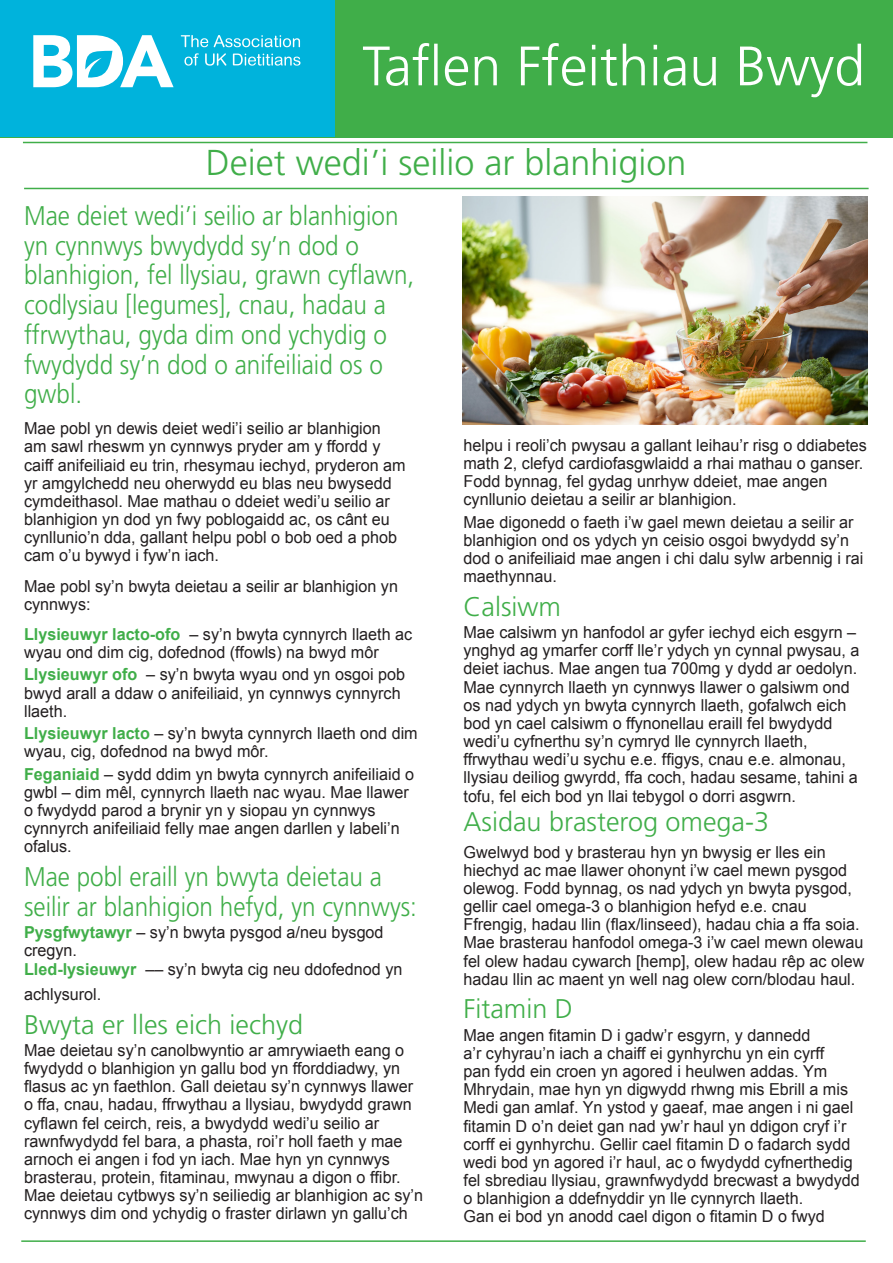
<style>
.page{position:relative;width:893px;height:1263px;background:#fff}
.page>*{position:absolute;margin:0;border:0;box-sizing:border-box;transform-origin:0 0}
.t1{font:300 55.5px "Frutiger LT Pro";color:#fff}
.t2{font:300 36px "Frutiger LT Pro";color:#40ae49}
.t3{font:300 27px/29.7px "Frutiger LT Pro";color:#40ae49;scale:.9 1}
.t4{font:300 27px "Frutiger LT Pro";color:#40ae49}
.t5{font:16.5px/18.1px "Arial";color:#231f20}
.s1{font-weight:700;color:#40ae49}
</style>
<div class="page">
<div style="left:0;top:0;width:893px;height:137px;background:#40ae49"></div>
<hr style="left:23px;top:142px;width:844px;height:1px;background:#40ae49">
<hr style="left:24px;top:188px;width:845px;height:1px;background:#40ae49">
<hr style="left:21px;top:1240px;width:845px;height:2px;background:#40ae49">
<img style="left:462px;top:196px;width:405px;height:228px">
<div style="left:0;top:0;width:334px;height:137px;background:#00b3dc"></div>
<svg style="left:33px;top:35px;width:141px;height:52px"></svg>
<svg style="left:181px;top:35px;width:27px;height:12px"></svg>
<svg style="left:214px;top:35px;width:86px;height:12px"></svg>
<svg style="left:184px;top:53px;width:15px;height:13px"></svg>
<svg style="left:205px;top:53px;width:21px;height:13px"></svg>
<svg style="left:233px;top:54px;width:67px;height:12px"></svg>
<p class="t1" style="left:362px;top:34px;width:504px">Taflen Ffeithiau Bwyd</p>
<p class="t2" style="left:206px;top:142px;width:482px">Deiet wedi’i seilio ar blanhigion</p>
<p class="t3" style="left:24px;top:201px;width:435px">Mae deiet wedi’i seilio ar blanhigion yn cynnwys bwydydd sy’n dod o blanhigion, fel llysiau, grawn cyflawn, codlysiau [legumes], cnau, hadau a ffrwythau, gyda dim ond ychydig o fwydydd sy’n dod o anifeiliaid os o gwbl.</p>
<p class="t5" style="left:24px;top:419px;width:383px">Mae pobl yn dewis deiet wedi’i seilio ar blanhigion am sawl rheswm yn cynnwys pryder am y ffordd y caiff anifeiliaid eu trin, rhesymau iechyd, pryderon am yr amgylchedd neu oherwydd eu blas neu bwysedd cymdeithasol. Mae mathau o ddeiet wedi’u seilio ar blanhigion yn dod yn fwy poblogaidd ac, os cânt eu cynllunio’n dda, gallant helpu pobl o bob oed a phob cam o’u bywyd i fyw’n iach.</p>
<p class="t5" style="left:24px;top:577px;width:375px">Mae pobl sy’n bwyta deietau a seilir ar blanhigion yn cynnwys:</p>
<p class="t5" style="left:24px;top:625px;width:390px"><span class="s1">Llysieuwyr lacto-ofo</span> – sy’n bwyta cynnyrch llaeth ac wyau ond dim cig, dofednod (ffowls) na bwyd môr</p>
<p class="t5" style="left:24px;top:666px;width:383px"><span class="s1">Llysieuwyr ofo</span> – sy’n bwyta wyau ond yn osgoi pob bwyd arall a ddaw o anifeiliaid, yn cynnwys cynnyrch llaeth.</p>
<p class="t5" style="left:24px;top:724px;width:395px"><span class="s1">Llysieuwyr lacto</span> – sy’n bwyta cynnyrch llaeth ond dim wyau, cig, dofednod na bwyd môr.</p>
<p class="t5" style="left:24px;top:765px;width:392px"><span class="s1">Feganiaid</span> – sydd ddim yn bwyta cynnyrch anifeiliaid o gwbl – dim mêl, cynnyrch llaeth nac wyau. Mae llawer o fwydydd parod a brynir yn y siopau yn cynnwys cynnyrch anifeiliaid felly mae angen darllen y labeli’n ofalus.</p>
<p class="t3" style="left:24px;top:862px;width:438px">Mae pobl eraill yn bwyta deietau a seilir ar blanhigion hefyd, yn cynnwys:</p>
<p class="t5" style="left:24px;top:923px;width:361px"><span class="s1">Pysgfwytawyr</span> – sy’n bwyta pysgod a/neu bysgod cregyn.</p>
<p class="t5" style="left:24px;top:956px;width:380px;line-height:25.2px"><span class="s1">Lled-lysieuwyr</span> –– sy’n bwyta cig neu ddofednod yn achlysurol.</p>
<p class="t4" style="left:24px;top:1008px;width:280px">Bwyta er lles eich iechyd</p>
<p class="t5" style="left:24px;top:1041px;width:401px">Mae deietau sy’n canolbwyntio ar amrywiaeth eang o fwydydd o blanhigion yn gallu bod yn fforddiadwy, yn flasus ac yn faethlon. Gall deietau sy’n cynnwys llawer o ffa, cnau, hadau, ffrwythau a llysiau, bwydydd grawn cyflawn fel ceirch, reis, a bwydydd wedi’u seilio ar rawnfwydydd fel bara, a phasta, roi’r holl faeth y mae arnoch ei angen i fod yn iach. Mae hyn yn cynnwys brasterau, protein, fitaminau, mwynau a digon o ffibr.<br>Mae deietau cytbwys sy’n seiliedig ar blanhigion ac sy’n cynnwys dim ond ychydig o fraster dirlawn yn gallu’ch</p>
<p class="t5" style="left:463px;top:436px;width:405px">helpu i reoli’ch pwysau a gallant leihau’r risg o ddiabetes math 2, clefyd cardiofasgwlaidd a rhai mathau o ganser.<br>Fodd bynnag, fel gydag unrhyw ddeiet, mae angen cynllunio deietau a seilir ar blanhigion.</p>
<p class="t5" style="left:463px;top:513px;width:401px">Mae digonedd o faeth i’w gael mewn deietau a seilir ar blanhigion ond os ydych yn ceisio osgoi bwydydd sy’n dod o anifeiliaid mae angen i chi dalu sylw arbennig i rai maethynnau.</p>
<p class="t4" style="left:463px;top:591px;width:99px">Calsiwm</p>
<p class="t5" style="left:463px;top:623px;width:398px">Mae calsiwm yn hanfodol ar gyfer iechyd eich esgyrn – ynghyd ag ymarfer corff lle’r ydych yn cynnal pwysau, a deiet iachus. Mae angen tua 700mg y dydd ar oedolyn.<br>Mae cynnyrch llaeth yn cynnwys llawer o galsiwm ond os nad ydych yn bwyta cynnyrch llaeth, gofalwch eich bod yn cael calsiwm o ffynonellau eraill fel bwydydd wedi’u cyfnerthu sy’n cymryd lle cynnyrch llaeth, ffrwythau wedi’u sychu e.e. ffigys, cnau e.e. almonau, llysiau deiliog gwyrdd, ffa coch, hadau sesame, tahini a tofu, fel eich bod yn llai tebygol o dorri asgwrn.</p>
<p class="t4" style="left:463px;top:806px;width:307px">Asidau brasterog omega-3</p>
<p class="t5" style="left:463px;top:843px;width:402px">Gwelwyd bod y brasterau hyn yn bwysig er lles ein hiechyd ac mae llawer ohonynt i’w cael mewn pysgod olewog. Fodd bynnag, os nad ydych yn bwyta pysgod, gellir cael omega-3 o blanhigion hefyd e.e. cnau Ffrengig, hadau llin (flax/linseed), hadau chia a ffa soia.<br>Mae brasterau hanfodol omega-3 i’w cael mewn olewau fel olew hadau cywarch [hemp], olew hadau rêp ac olew hadau llin ac maent yn well nag olew corn/blodau haul.</p>
<p class="t4" style="left:463px;top:993px;width:111px">Fitamin D</p>
<p class="t5" style="left:463px;top:1026px;width:398px">Mae angen fitamin D i gadw’r esgyrn, y dannedd<br>a’r cyhyrau’n iach a chaiff ei gynhyrchu yn ein cyrff<br>pan fydd ein croen yn agored i heulwen addas. Ym Mhrydain, mae hyn yn digwydd rhwng mis Ebrill a mis Medi gan amlaf. Yn ystod y gaeaf, mae angen i ni gael fitamin D o’n deiet gan nad yw’r haul yn ddigon cryf i’r corff ei gynhyrchu. Gellir cael fitamin D o fadarch sydd wedi bod yn agored i’r haul, ac o fwydydd cyfnerthedig fel sbrediau llysiau, grawnfwydydd brecwast a bwydydd o blanhigion a ddefnyddir yn lle cynnyrch llaeth.<br>Gan ei bod yn anodd cael digon o fitamin D o fwyd</p>
</div>
